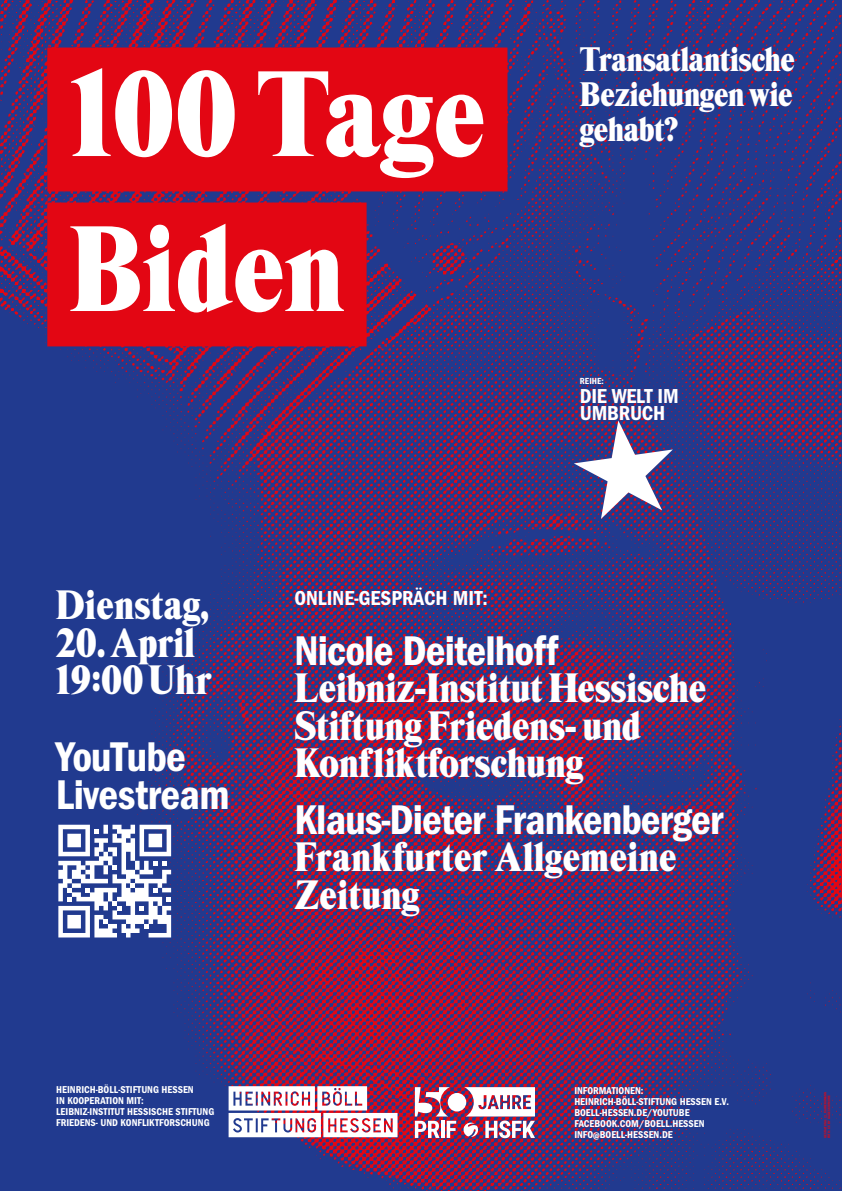
<style>
.page{position:relative;width:842px;height:1191px;background:#fff}
.page>*{position:absolute;margin:0;border:0;box-sizing:border-box;transform-origin:0 0}
.t1{font:110.65px/154.9px "HBSH Black";color:#fff}
.t2{font:43px "Franklin Goth EF Demi Con";color:#fff}
.t3{font:37.4px/37.5px "HBSH Black";letter-spacing:-.01em;color:#fff}
.t4{font:31px/35px "HBSH Black";letter-spacing:-.02em;color:#fff;text-align:justify}
</style>
<div class="page">
<img style="left:0;top:0;width:842px;height:1191px">
<div style="left:448px;top:1093px;width:18px;height:18px;background:#fff;border-radius:50%"></div>
<svg style="left:415px;top:1087px;width:41px;height:51px"></svg>
<svg style="left:463px;top:1087px;width:72px;height:51px"></svg>
<svg style="left:58px;top:824px;width:113px;height:113px"></svg>
<svg style="left:229px;top:1086px;width:169px;height:51px"></svg>
<div style="left:47px;top:48px;width:460px;height:143px;background:#e30613"></div>
<div style="left:47px;top:202px;width:320px;height:144px;background:#e30613"></div>
<svg style="left:454px;top:591px;width:33px;height:14px"></svg>
<svg style="left:405px;top:636px;width:48px;height:29px"></svg>
<svg style="left:468px;top:643px;width:17px;height:22px"></svg>
<svg style="left:497px;top:636px;width:16px;height:28px"></svg>
<svg style="left:534px;top:635px;width:25px;height:29px"></svg>
<svg style="left:297px;top:805px;width:20px;height:28px"></svg>
<svg style="left:327px;top:812px;width:17px;height:22px"></svg>
<svg style="left:382px;top:804px;width:59px;height:30px;background:#622864"></svg>
<svg style="left:455px;top:812px;width:31px;height:22px"></svg>
<svg style="left:497px;top:805px;width:47px;height:29px"></svg>
<svg style="left:566px;top:805px;width:35px;height:29px"></svg>
<svg style="left:623px;top:805px;width:100px;height:36px;background:#532c6e"></svg>
<svg style="left:824px;top:1091px;width:6px;height:47px"></svg>
<svg style="left:55px;top:742px;width:21px;height:29px"></svg>
<svg style="left:110px;top:742px;width:18px;height:29px"></svg>
<svg style="left:149px;top:742px;width:36px;height:29px"></svg>
<svg style="left:59px;top:780px;width:23px;height:29px"></svg>
<svg style="left:100px;top:787px;width:17px;height:22px"></svg>
<svg style="left:150px;top:787px;width:77px;height:22px;background:#303584"></svg>
<svg style="left:295px;top:587px;width:151px;height:18px;background:#4a2e74"></svg>
<svg style="left:297px;top:636px;width:95px;height:29px;background:#5e2967"></svg>
<svg style="left:574px;top:378px;width:103px;height:141px"></svg>
<svg style="left:575px;top:1087px;width:153px;height:52px;background:#3f317b"></svg>
<div style="left:57px;top:1084px;width:157px;height:42px;background:#213a8f"></div>
<h1 class="t1" style="left:69px;top:40px;width:417px">100 Tage<br>Biden</h1>
<p class="t4" style="left:580px;top:43px;width:217px">Transatlantische Beziehungen wie gehabt?</p>
<p class="t3" style="left:56px;top:587px;width:157px">Dienstag,<br>20.April<br>19:00Uhr</p>
<p class="t2" style="left:72px;top:732px;width:77px">□◆ ◆</p>
<p class="t2" style="left:84px;top:770px;width:66px">❖ ▲▼</p>
<p class="t2" style="left:454px;top:626px;width:82px">▼●□</p>
<p class="t3" style="left:294px;top:670px;width:413px">Leibniz-Institut Hessische<br>Stiftung Friedens- und<br>Konfliktforschung</p>
<p class="t2" style="left:316px;top:794px;width:68px">● ◆▲</p>
<p class="t2" style="left:441px;top:794px;width:183px">▼ ■ ■</p>
<p class="t3" style="left:294px;top:839px;width:384px">Frankfurter Allgemeine<br>Zeitung</p>
</div>
